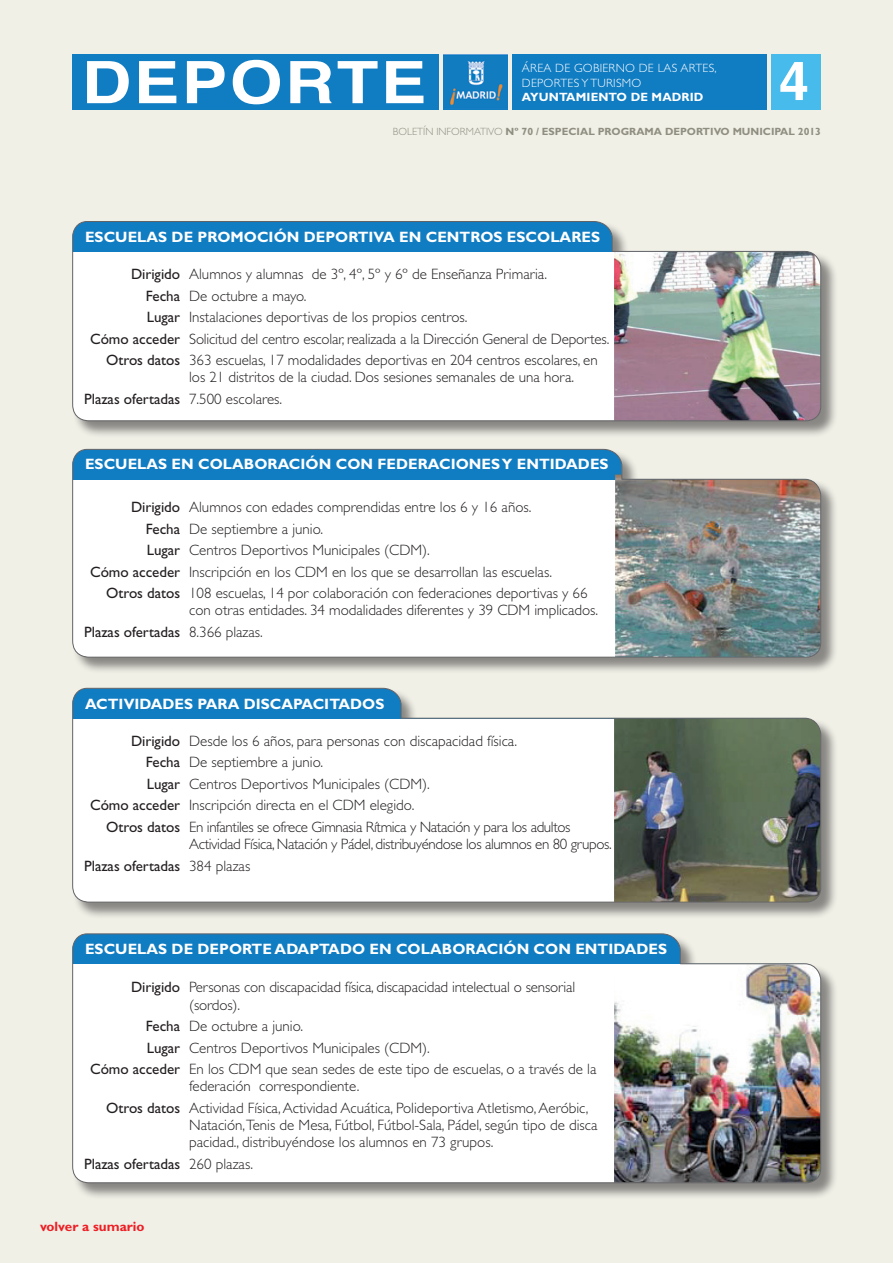
<style>
.page{position:relative;width:893px;height:1263px;background:#fff}
.page>*{position:absolute;margin:0;border:0;box-sizing:border-box;transform-origin:0 0}
.t1{font:700 58.5px "Helvetica";letter-spacing:.035em;color:#fff;scale:1.17 1}
.t2{font:700 54px "Helvetica";color:#fff}
.t3{font:300 15px/21.5px "Gill Sans";color:#231f20}
.t4{font:700 15px "Gill Sans";letter-spacing:.005em;color:#fff}
.t5{font:300 15px/22.2px "Gill Sans";letter-spacing:-.025em;color:#231f20}
.t6{font:15px "Gill Sans";color:#231f20}
.t7{font:700 13.5px "Gill Sans";color:#ee1d23}
.t8{font:300 12px/14.4px "Gill Sans";letter-spacing:.02em;color:#fff}
.t9{font:700 12px "Gill Sans";letter-spacing:.01em;color:#fff}
.t10{font:700 10.5px "Gill Sans";color:#8f8e80}
.s1{font-weight:300}
.s2{font-weight:400}
</style>
<div class="page">
<div style="left:1px;top:1px;width:892px;height:1262px;background:#f0f0e7"></div>
<div style="left:771px;top:54px;width:50px;height:55px;background:#47bbeb"></div>
<div style="left:512px;top:54px;width:255px;height:55px;background:#107cc2"></div>
<img style="left:444px;top:54px;width:64px;height:55px">
<div style="left:72px;top:54px;width:366px;height:55px;background:#107cc2"></div>
<div style="left:73px;top:221px;width:765px;height:217px;background:#231f20;opacity:.5"></div>
<svg style="left:72px;top:221px;width:749px;height:201px;background:#ccd7de"></svg>
<div style="left:73px;top:449px;width:765px;height:225px;background:#231f20;opacity:.5"></div>
<svg style="left:72px;top:449px;width:749px;height:209px;background:#c6d3da"></svg>
<div style="left:73px;top:688px;width:765px;height:231px;background:#231f20;opacity:.5"></div>
<svg style="left:72px;top:687px;width:749px;height:216px;background:#c6cfcf"></svg>
<div style="left:73px;top:934px;width:765px;height:266px;background:#231f20;opacity:.5"></div>
<img style="left:72px;top:933px;width:749px;height:250px">
<h1 class="t1" style="left:82px;top:35px;width:296px">DEPORTE</h1>
<p class="t8" style="left:522px;top:61px;width:196px">ÁREA DE GOBIERNO DE LAS ARTES,<br>DEPORTES Y TURISMO</p>
<h2 class="t2" style="left:779px;top:37px;width:32px">4</h2>
<p class="t10" style="left:393px;top:125px;width:430px"><span class="s1">BOLETÍN INFORMATIVO</span> Nº 70 / ESPECIAL PROGRAMA DEPORTIVO MUNICIPAL 2013</p>
<p class="t9" style="left:522px;top:90px;width:183px">AYUNTAMIENTO DE MADRID</p>
<p class="t4" style="left:85px;top:228px;width:517px">ESCUELAS DE PROMOCIÓN DEPORTIVA EN CENTROS ESCOLARES</p>
<p class="t3" style="left:131px;top:263px;width:417px"><span class="s2">Dirigido</span> Alumnos y alumnas de 3º, 4º, 5º y 6º de Enseñanza Primaria.</p>
<p class="t3" style="left:146px;top:285px;width:162px"><span class="s2">Fecha</span> De octubre a mayo.</p>
<p class="t3" style="left:147px;top:306px;width:322px"><span class="s2">Lugar</span> Instalaciones deportivas de los propios centros.</p>
<p class="t3" style="left:90px;top:328px;width:521px"><span class="s2">Cómo acceder</span> Solicitud del centro escolar, realizada a la Dirección General de Deportes.</p>
<p class="t3" style="left:106px;top:349px;width:493px"><span class="s2">Otros datos</span> 363 escuelas, 17 modalidades deportivas en 204 centros escolares, en</p>
<p class="t3" style="left:84px;top:367px;width:491px;text-indent:105px">los 21 distritos de la ciudad. Dos sesiones semanales de una hora.<br><span class="s2">Plazas ofertadas</span> 7.500 escolares.</p>
<p class="t4" style="left:85px;top:455px;width:525px">ESCUELAS EN COLABORACIÓN CON FEDERACIONES Y ENTIDADES</p>
<p class="t3" style="left:131px;top:496px;width:402px"><span class="s2">Dirigido</span> Alumnos con edades comprendidas entre los 6 y 16 años.</p>
<p class="t3" style="left:146px;top:518px;width:179px"><span class="s2">Fecha</span> De septiembre a junio.</p>
<p class="t3" style="left:147px;top:539px;width:285px"><span class="s2">Lugar</span> Centros Deportivos Municipales (CDM).</p>
<p class="t3" style="left:90px;top:561px;width:463px"><span class="s2">Cómo acceder</span> Inscripción en los CDM en los que se desarrollan las escuelas.</p>
<p class="t3" style="left:106px;top:582px;width:483px"><span class="s2">Otros datos</span> 108 escuelas, 14 por colaboración con federaciones deportivas y 66</p>
<p class="t3" style="left:84px;top:600px;width:516px;text-indent:105px">con otras entidades. 34 modalidades diferentes y 39 CDM implicados.<br><span class="s2">Plazas ofertadas</span> 8.366 plazas.</p>
<p class="t4" style="left:85px;top:695px;width:301px">ACTIVIDADES PARA DISCAPACITADOS</p>
<p class="t3" style="left:131px;top:730px;width:387px"><span class="s2">Dirigido</span> Desde los 6 años, para personas con discapacidad física.</p>
<p class="t3" style="left:146px;top:752px;width:179px"><span class="s2">Fecha</span> De septiembre a junio.</p>
<p class="t3" style="left:147px;top:773px;width:285px"><span class="s2">Lugar</span> Centros Deportivos Municipales (CDM).</p>
<p class="t3" style="left:90px;top:794px;width:326px"><span class="s2">Cómo acceder</span> Inscripción directa en el CDM elegido.</p>
<p class="t5" style="left:106px;top:816px;width:466px"><span class="s2">Otros datos</span> En infantiles se ofrece Gimnasia Rítmica y Natación y para los adultos</p>
<p class="t5" style="left:84px;top:833px;width:529px;text-indent:105px">Actividad Física, Natación y Pádel, distribuyéndose los alumnos en 80 grupos.<br><span class="s2">Plazas ofertadas</span> 384 plazas</p>
<p class="t4" style="left:85px;top:940px;width:584px">ESCUELAS DE DEPORTE ADAPTADO EN COLABORACIÓN CON ENTIDADES</p>
<p class="t3" style="left:189px;top:979px;width:388px;line-height:17.2px;text-indent:-58px"><span class="s2">Dirigido</span> Personas con discapacidad física, discapacidad intelectual o sensorial (sordos).</p>
<p class="t3" style="left:146px;top:1015px;width:159px"><span class="s2">Fecha</span> De octubre a junio.</p>
<p class="t3" style="left:147px;top:1037px;width:285px"><span class="s2">Lugar</span> Centros Deportivos Municipales (CDM).</p>
<p class="t3" style="left:90px;top:1058px;width:508px"><span class="s2">Cómo acceder</span> En los CDM que sean sedes de este tipo de escuelas, o a través de la</p>
<p class="t3" style="left:106px;top:1076px;width:484px;text-indent:83px">federación correspondiente.<br><span class="s2">Otros datos</span> Actividad Física, Actividad Acuática, Polideportiva Atletismo, Aeróbic,</p>
<p class="t3" style="left:189px;top:1116px;width:410px;line-height:17.2px">Natación,Tenis de Mesa, Fútbol, Fútbol-Sala, Pádel, según tipo de disca pacidad., distribuyéndose los alumnos en 73 grupos.</p>
<p class="t6" style="left:84px;top:1155px;width:170px">Plazas ofertadas <span class="s1">260 plazas.</span></p>
<p class="t7" style="left:40px;top:1219px;width:106px">volver a sumario</p>
</div>
